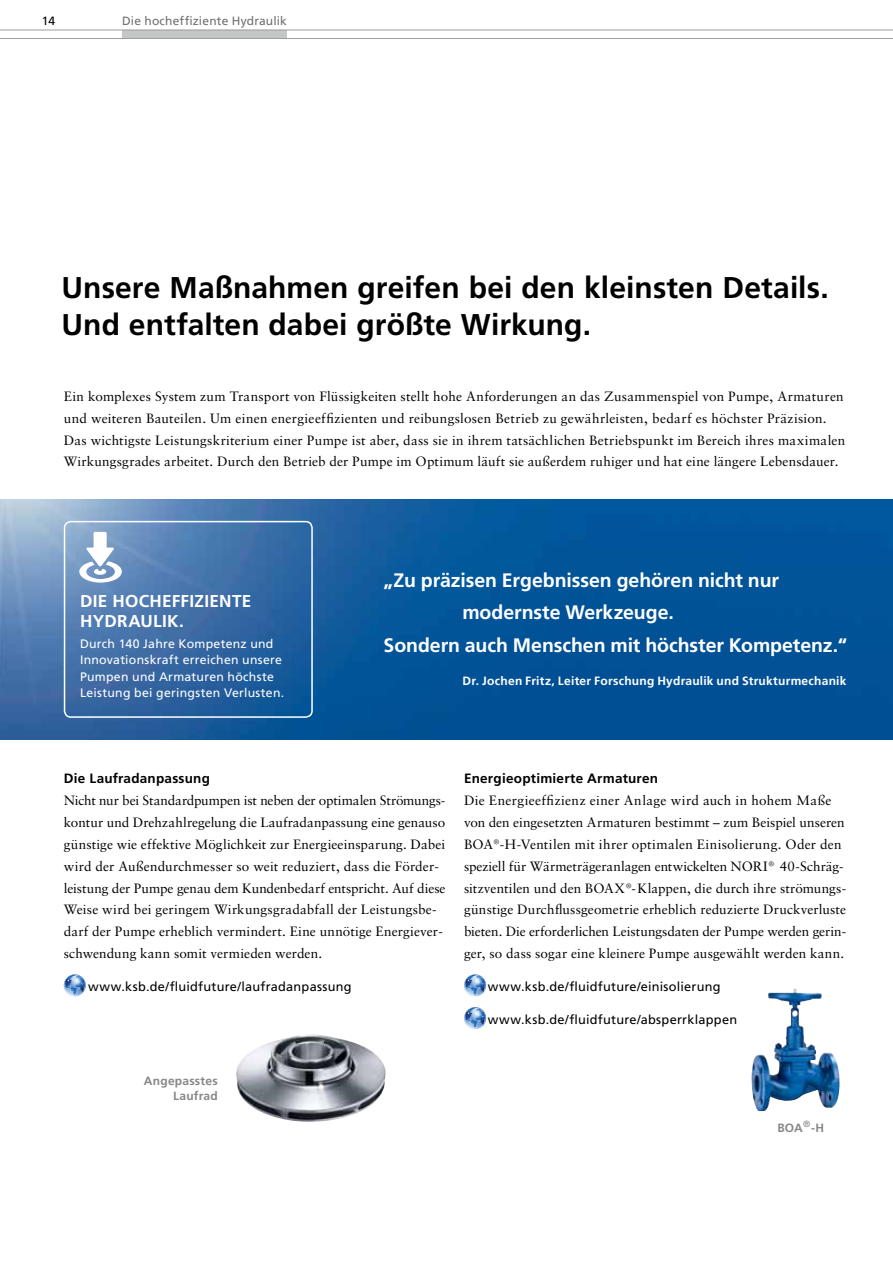
<style>
.page{position:relative;width:893px;height:1263px;background:#fff}
.page>*{position:absolute;margin:0;border:0;box-sizing:border-box;transform-origin:0 0}
.t1{font:700 30px/37.5px "Frutiger LT Com";letter-spacing:.005em;color:#000}
.t2{font:700 19.5px "Frutiger LT Com";letter-spacing:-.005em;color:#fff}
.t3{font:700 17.1px/20px "Frutiger LT Com";letter-spacing:.015em;color:#fff}
.t4{font:13.5px/21.9px "Sabon CE";letter-spacing:.01em;color:#000}
.t5{font:700 13.5px "Frutiger LT Com";letter-spacing:.02em;color:#000}
.t6{font:12.75px "Frutiger LT Com";letter-spacing:.02em;color:#000}
.t7{font:12.3px/16.4px "Frutiger LT Com";letter-spacing:.02em;color:#fff}
.t8{font:700 12px "Frutiger LT Com";letter-spacing:.02em;color:#fff}
.t9{font:12px "Frutiger LT Com";letter-spacing:.015em;color:#6f6f6e}
.t10{font:700 12px/15px "Frutiger LT Com";letter-spacing:.02em;color:#878786;text-align:right}
.t11{font:12px "Frutiger LT Com";color:#000}
</style>
<div class="page">
<div style="left:122px;top:30px;width:165px;height:9px;background:#c5c6c6"></div>
<hr style="left:0;top:30px;width:893px;height:1px;background:#9c9d9d">
<hr style="left:0;top:38px;width:893px;height:1px;background:#9c9d9d">
<img style="left:751px;top:992px;width:42px;height:119px">
<img style="left:236px;top:1034px;width:150px;height:88px">
<img style="left:0;top:499px;width:893px;height:241px">
<div style="left:64px;top:521px;width:249px;height:197px;border:2px solid #fff;border-radius:6px"></div>
<svg style="left:79px;top:532px;width:43px;height:51px"></svg>
<svg style="left:64px;top:974px;width:22px;height:22px"></svg>
<svg style="left:464px;top:974px;width:22px;height:22px"></svg>
<svg style="left:464px;top:1007px;width:22px;height:22px"></svg>
<p class="t11" style="left:42px;top:14px;width:15px">14</p>
<p class="t9" style="left:122px;top:14px;width:166px">Die hocheffiziente Hydraulik</p>
<h1 class="t1" style="left:61px;top:269px;width:769px">Unsere Maßnahmen greifen bei den kleinsten Details.<br>Und entfalten dabei größte Wirkung.</h1>
<p class="t4" style="left:64px;top:385px;width:783px">Ein komplexes System zum Transport von Flüssigkeiten stellt hohe Anforderungen an das Zusammenspiel von Pumpe, Armaturen und weiteren Bauteilen. Um einen energieeffizienten und reibungslosen Betrieb zu gewährleisten, bedarf es höchster Präzision.<br>Das wichtigste Leistungskriterium einer Pumpe ist aber, dass sie in ihrem tatsächlichen Betriebspunkt im Bereich ihres maximalen Wirkungsgrades arbeitet. Durch den Betrieb der Pumpe im Optimum läuft sie außerdem ruhiger und hat eine längere Lebensdauer.</p>
<p class="t3" style="left:80px;top:591px;width:170px">Die hocheffiziente<br>Hydraulik</p>
<p class="t3" style="left:179px;top:611px;width:6px">.</p>
<p class="t7" style="left:80px;top:635px;width:206px">Durch 140 Jahre Kompetenz und Innovationskraft erreichen unsere Pumpen und Armaturen höchste Leistung bei geringsten Verlusten.</p>
<h2 class="t2" style="left:384px;top:568px;width:397px">„Zu präzisen Ergebnissen gehören nicht nur</h2>
<h2 class="t2" style="left:462px;top:601px;width:213px">modernste Werkzeuge.</h2>
<h2 class="t2" style="left:384px;top:634px;width:465px">Sondern auch Menschen mit höchster Kompetenz.“</h2>
<p class="t8" style="left:463px;top:674px;width:385px">Dr. Jochen Fritz, Leiter Forschung Hydraulik und Strukturmechanik</p>
<p class="t5" style="left:64px;top:771px;width:148px">Die Laufradanpassung</p>
<p class="t4" style="left:64px;top:789px;width:383px">Nicht nur bei Standardpumpen ist neben der optimalen Strömungs&shy;kontur und Drehzahlregelung die Laufradanpassung eine genauso günstige wie effektive Möglichkeit zur Energieeinsparung. Dabei wird der Außendurchmesser so weit reduziert, dass die Förder&shy;leistung der Pumpe genau dem Kundenbedarf entspricht. Auf diese Weise wird bei geringem Wirkungsgradabfall der Leistungsbe&shy;darf der Pumpe erheblich vermindert. Eine unnötige Energiever&shy;schwendung kann somit vermieden werden.</p>
<p class="t5" style="left:464px;top:771px;width:196px">Energieoptimierte Armaturen</p>
<p class="t4" style="left:464px;top:789px;width:384px">Die Energieeffizienz einer Anlage wird auch in hohem Maße von den eingesetzten Armaturen bestimmt – zum Beispiel unseren BOA®-H-Ventilen mit ihrer optimalen Einisolierung. Oder den speziell für Wärmeträgeranlagen entwickelten NORI® 40-Schräg&shy;sitzventilen und den BOAX®- Klappen, die durch ihre strömungs&shy;günstige Durchflussgeometrie erheblich reduzierte Druckverluste bieten. Die erforderlichen Leistungsdaten der Pumpe werden gerin&shy;ger, so dass sogar eine kleinere Pumpe ausgewählt werden kann.</p>
<p class="t6" style="left:88px;top:979px;width:265px">www.ksb.de/fluidfuture/laufradanpassung</p>
<p class="t6" style="left:488px;top:979px;width:234px">www.ksb.de/fluidfuture/einisolierung</p>
<p class="t6" style="left:488px;top:1012px;width:251px">www.ksb.de/fluidfuture/absperrklappen</p>
<p class="t10" style="left:144px;top:1073px;width:75px">Angepasstes<br>Laufrad</p>
<p class="t10" style="left:777px;top:1120px;width:46px">BOA<sup>®</sup>-H</p>
</div>
